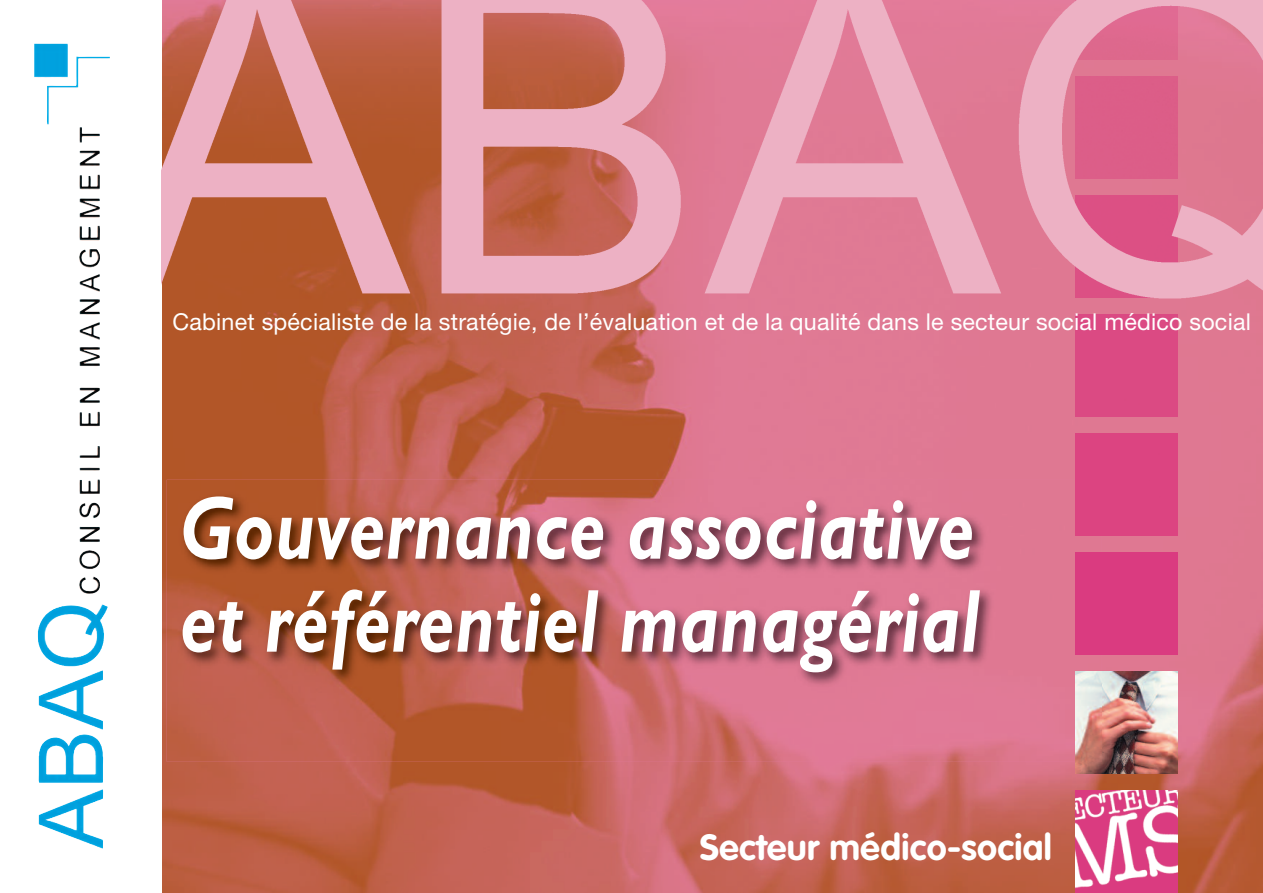
<style>
.page{position:relative;width:1263px;height:893px;background:#fff}
.page>*{position:absolute;margin:0;border:0;box-sizing:border-box;transform-origin:0 0}
.t1{font:italic 700 90px/93px "Gill Sans";letter-spacing:.01em;color:#fff;scale:.8 1}
.t2{font:700 36px "VAG Rounded";letter-spacing:.01em;color:#fff}
.t3{font:23.25px "Helvetica Neue";letter-spacing:.01em;color:#fff}
</style>
<div class="page">
<img style="left:162px;top:306px;width:1101px;height:587px">
<img style="left:34px;top:44px;width:74px;height:599px">
<img style="left:1076px;top:672px;width:102px;height:102px">
<div style="left:1076px;top:315px;width:102px;height:102px;background:#db4a83"></div>
<div style="left:1076px;top:434px;width:102px;height:102px;background:#dc4481"></div>
<div style="left:1076px;top:553px;width:102px;height:102px;background:#da3b80"></div>
<img style="left:162px;top:0;width:1101px;height:306px">
<img style="left:1076px;top:791px;width:102px;height:102px">
<img style="left:167px;top:480px;width:934px;height:282px">
<img style="left:1076px;top:672px;width:25px;height:90px">
<img style="left:1076px;top:553px;width:25px;height:102px">
<p class="t3" style="left:172px;top:314px;width:1080px">Cabinet spécialiste de la stratégie, de l’évaluation et de la qualité dans le secteur social médico social</p>
<h1 class="t1" style="left:180px;top:490px;width:1001px">Gouvernance associative et référentiel managérial</h1>
<h2 class="t2" style="left:700px;top:833px;width:353px">Secteur médico-social</h2>
</div>
